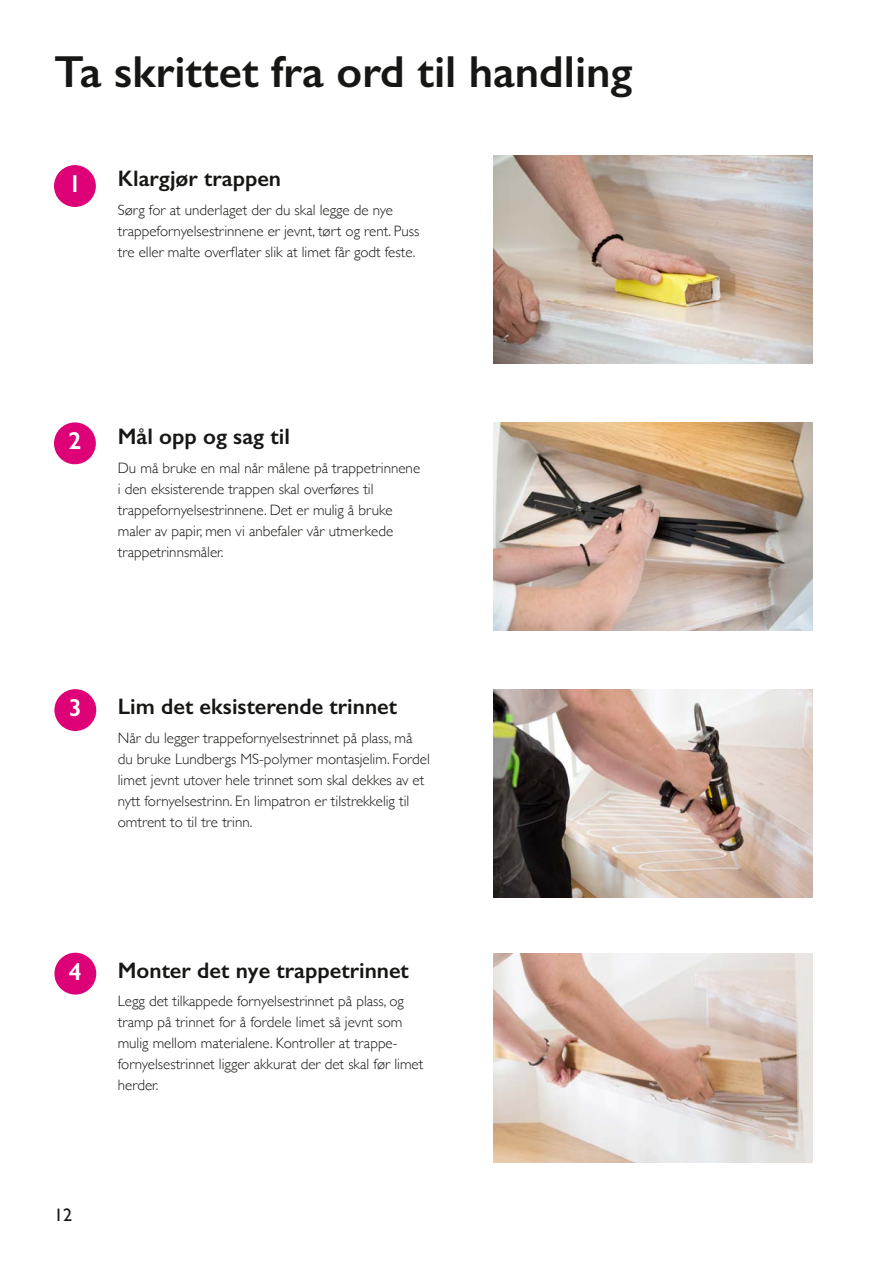
<style>
.page{position:relative;width:893px;height:1263px;background:#fff}
.page>*{position:absolute;margin:0;border:0;box-sizing:border-box;transform-origin:0 0}
.t1{font:600 45px "Gill Sans";color:#161614}
.t2{font:600 24.6px "Gill Sans";color:#fff}
.t3{font:600 22.5px "Gill Sans";color:#161614}
.t4{font:18px "Gill Sans";color:#161614}
.t5{font:300 15px/21px "Gill Sans";color:#161614}
</style>
<div class="page">
<img style="left:494px;top:422px;width:319px;height:209px">
<div style="left:54px;top:165px;width:42px;height:42px;background:#de0077;border-radius:50%"></div>
<div style="left:54px;top:422px;width:42px;height:42px;background:#de0077;border-radius:50%"></div>
<img style="left:494px;top:156px;width:319px;height:208px">
<img style="left:494px;top:954px;width:319px;height:208px">
<img style="left:494px;top:689px;width:319px;height:208px">
<div style="left:54px;top:689px;width:42px;height:42px;background:#de0077;border-radius:50%"></div>
<div style="left:54px;top:953px;width:42px;height:41px;background:#de0077;border-radius:50%"></div>
<h1 class="t1" style="left:54px;top:44px;width:580px">Ta skrittet fra ord til handling</h1>
<h2 class="t2" style="left:68px;top:169px;width:14px">1</h2>
<h3 class="t3" style="left:118px;top:165px;width:165px">Klargjør trappen</h3>
<p class="t5" style="left:118px;top:199px;width:303px">Sørg for at underlaget der du skal legge de nye trappefornyelsestrinnene er jevnt, tørt og rent. Puss tre eller malte overflater slik at limet får godt feste.</p>
<h2 class="t2" style="left:68px;top:426px;width:14px">2</h2>
<h3 class="t3" style="left:118px;top:423px;width:174px">Mål opp og sag til</h3>
<p class="t5" style="left:118px;top:457px;width:304px">Du må bruke en mal når målene på trappetrinnene i den eksisterende trappen skal overføres til trappefornyelsestrinnene. Det er mulig å bruke maler av papir, men vi anbefaler vår utmerkede trappetrinnsmåler.</p>
<h2 class="t2" style="left:69px;top:693px;width:14px">3</h2>
<h3 class="t3" style="left:118px;top:693px;width:281px">Lim det eksisterende trinnet</h3>
<p class="t5" style="left:118px;top:727px;width:314px">Når du legger trappefornyelsestrinnet på plass, må du bruke Lundbergs MS-polymer montasjelim. Fordel limet jevnt utover hele trinnet som skal dekkes av et nytt fornyelsestrinn. En limpatron er tilstrekkelig til omtrent to til tre trinn.</p>
<h2 class="t2" style="left:69px;top:956px;width:14px">4</h2>
<h3 class="t3" style="left:118px;top:957px;width:293px">Monter det nye trappetrinnet</h3>
<p class="t5" style="left:118px;top:990px;width:307px">Legg det tilkappede fornyelsestrinnet på plass, og tramp på trinnet for å fordele limet så jevnt som mulig mellom materialene. Kontroller at trappe&shy;fornyelsestrinnet ligger akkurat der det skal før limet herder.</p>
<p class="t4" style="left:54px;top:1205px;width:19px">12</p>
</div>
